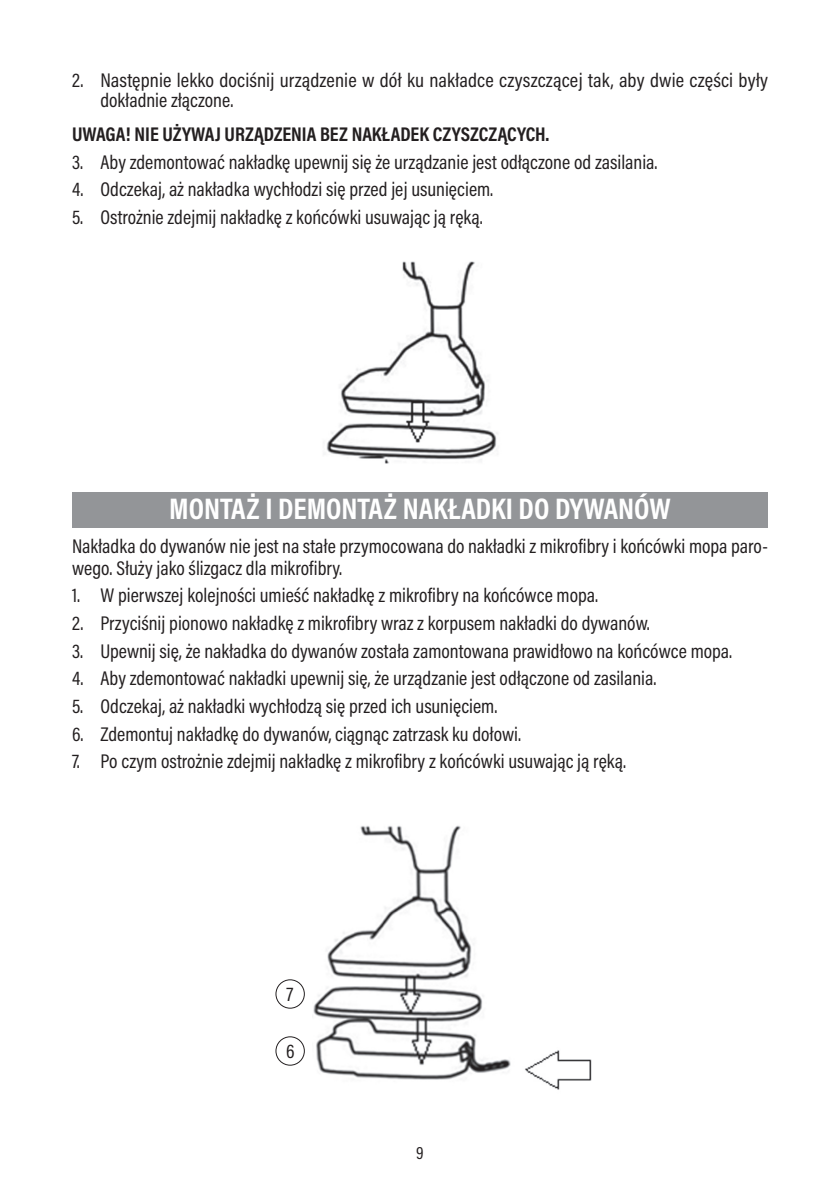
<style>
.page{position:relative;width:840px;height:1191px;background:#fff}
.page>*{position:absolute;margin:0;border:0;box-sizing:border-box;transform-origin:0 0}
.t1{font:700 30px "Acumin Pro Cond";color:#fff}
.t2{font:20px/20px "Acumin Pro Cond";color:#231f20}
.t3{font:700 20px "Acumin Pro Cond";color:#231f20}
.t4{font:18px "Acumin Pro Cond";color:#231f20}
</style>
<div class="page">
<div style="left:72px;top:492px;width:695px;height:35px;background:#939598"></div>
<img style="left:324px;top:261px;width:174px;height:203px">
<img style="left:313px;top:825px;width:279px;height:265px">
<div style="left:275px;top:979px;width:30px;height:29px;border:1px solid #231f20;border-radius:50%"></div>
<div style="left:275px;top:1036px;width:30px;height:29px;border:1px solid #231f20;border-radius:50%"></div>
<p class="t2" style="left:100px;top:69px;width:668px;text-indent:-28px">2. Następnie lekko dociśnij urządzenie w dół ku nakładce czyszczącej tak, aby dwie części były dokładnie złączone.</p>
<p class="t3" style="left:72px;top:121px;width:23px">UWAGA</p>
<p class="t3" style="left:125px;top:121px;width:110px">! NIEUŻYWAJ URZĄ</p>
<p class="t3" style="left:264px;top:121px;width:20px">DZENIA</p>
<p class="t3" style="left:320px;top:121px;width:151px">BEZ NAKŁADEK CZYSZCZĄC</p>
<p class="t3" style="left:516px;top:121px;width:34px">YCH .</p>
<p class="t2" style="left:72px;top:151px;width:586px">3. Aby zdemontować nakładkę upewnij się że urządzanie jest odłączone od zasilania.</p>
<p class="t2" style="left:72px;top:179px;width:422px">4. Odczekaj, aż nakładka wychłodzi się przed jej usunięciem.</p>
<p class="t2" style="left:72px;top:207px;width:412px">5. Ostrożnie zdejmij nakładkę z końcówki usuwając ją ręką.</p>
<h1 class="t1" style="left:169px;top:489px;width:502px">MONTAŻ I DEMONTAŻ NAKŁADKI DO DYWANÓW</h1>
<p class="t2" style="left:72px;top:534px;width:697px;line-height:22px">Nakładka do dywanów nie jest na stałe przymocowana do nakładki z mikrofibry i końcówki mopa paro&shy;wego. Służy jako ślizgacz dla mikrofibry.</p>
<p class="t2" style="left:72px;top:585px;width:527px">1. W pierwszej kolejności umieść nakładkę z mikrofibry na końcówce mopa.</p>
<p class="t2" style="left:72px;top:612px;width:579px">2. Przyciśnij pionowo nakładkę z mikrofibry wraz z korpusem nakładki do dywanów.</p>
<p class="t2" style="left:72px;top:640px;width:661px">3. Upewnij się, że nakładka do dywanów została zamontowana prawidłowo na końcówce mopa.</p>
<p class="t2" style="left:72px;top:668px;width:585px">4. Aby zdemontować nakładki upewnij się, że urządzanie jest odłączone od zasilania.</p>
<p class="t2" style="left:72px;top:695px;width:426px">5. Odczekaj, aż nakładki wychłodzą się przed ich usunięciem.</p>
<p class="t2" style="left:72px;top:723px;width:450px">6. Zdemontuj nakładkę do dywanów, ciągnąc zatrzask ku dołowi.</p>
<p class="t2" style="left:72px;top:751px;width:555px">7. Po czym ostrożnie zdejmij nakładkę z mikrofibry z końcówki usuwając ją ręką.</p>
<p class="t2" style="left:286px;top:983px;width:8px">7</p>
<p class="t2" style="left:286px;top:1040px;width:10px">6</p>
<p class="t4" style="left:416px;top:1141px;width:9px">9</p>
</div>
